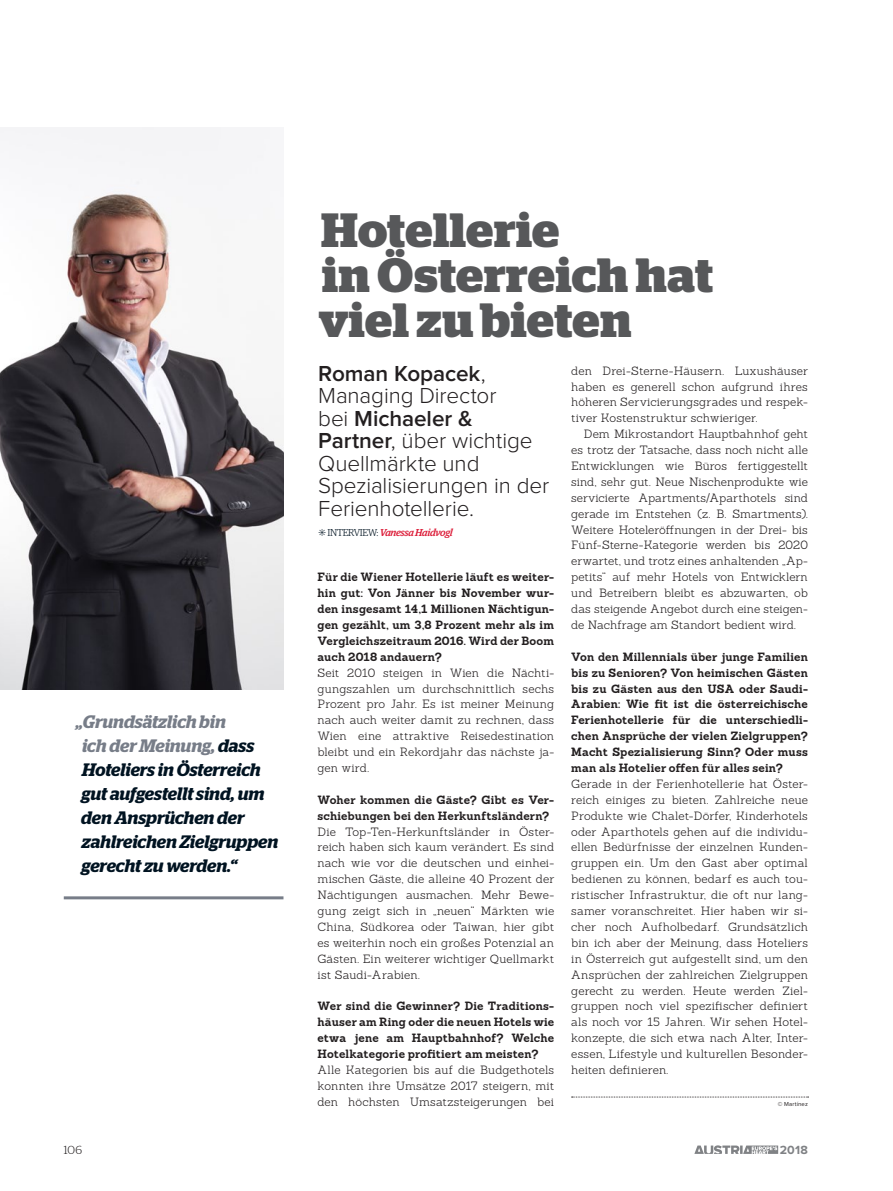
<style>
.page{position:relative;width:893px;height:1191px;background:#fff}
.page>*{position:absolute;margin:0;border:0;box-sizing:border-box;transform-origin:0 0}
.t1{font:700 48px/45px "Stag";letter-spacing:.01em;color:#57585a}
.t2{font:300 22.5px/22.5px "Proxima Nova";letter-spacing:-.005em;color:#231f20}
.t3{font:italic 600 18px/24px "Stag";letter-spacing:-.005em;color:#001321}
.t4{font:700 12.3px "Proxima Nova";color:#808285}
.t5{font:300 11.7px/15.9px "Sanchez";letter-spacing:.005em;color:#231f20;text-align:justify}
.t6{font:700 11.7px/15.9px "Sanchez";letter-spacing:.015em;color:#231f20;text-align:justify}
.t7{font:300 11.7px "Stag";color:#231f20}
.t8{font:italic 500 10.05px "Guardian Egyp";letter-spacing:-.03em;color:#dc1c38}
.t9{font:6px "Proxima Nova";letter-spacing:.025em;color:#231f20}
.s1{color:#777d88}
.s2{font-weight:600}
.s3{font-family:"Minion Pro";font-weight:400;font-style:normal;font-size:13.2px;color:#33424d}
.s4{font-weight:300;font-style:normal;color:#001321}
</style>
<div class="page">
<svg style="left:694px;top:1145px;width:84px;height:8px"></svg>
<svg style="left:572px;top:1096px;width:236px;height:1px"></svg>
<img style="left:0;top:128px;width:283px;height:562px">
<hr style="left:64px;top:896px;width:219px;height:3px;background:#777d88">
<h3 class="t3" style="left:76px;top:710px;width:203px"><span class="s1">„Grundsätzlich bin<br>ich der Meinung,</span> dass<br>Hoteliers in Österreich gut aufgestellt sind, um den Ansprüchen der zahlreichen Zielgruppen gerecht zu werden.“</h3>
<h1 class="t1" style="left:319px;top:208px;width:395px">Hotellerie<br>in Österreich hat viel zu bieten</h1>
<h2 class="t2" style="left:318px;top:363px;width:233px"><span class="s2">Roman Kopacek</span>,<br>Managing Director<br>bei <span class="s2">Michaeler &amp;<br>Partner</span>, über wichtige<br>Quellmärkte und<br>Spezialisierungen in der<br>Ferienhotellerie.</h2>
<p class="t8" style="left:318px;top:525px;width:136px"><span class="s3">•</span><span class="s4">INTERVIEW:</span> Vanessa Haidvogl</p>
<p class="t6" style="left:317px;top:569px;width:238px">Für die Wiener Hotellerie läuft es weiter&shy;hin gut: Von Jänner bis November wur&shy;den insgesamt 14,1 Millionen Nächtigun&shy;gen gezählt, um 3,8 Prozent mehr als im Vergleichszeitraum 2016. Wird der Boom auch 2018 andauern?</p>
<p class="t5" style="left:317px;top:664px;width:238px">Seit 2010 steigen in Wien die Nächti&shy;gungszahlen um durchschnittlich sechs Prozent pro Jahr. Es ist meiner Meinung nach auch weiter damit zu rechnen, dass Wien eine attraktive Reisedestination bleibt und ein Rekordjahr das nächste ja&shy;gen wird.</p>
<p class="t6" style="left:317px;top:791px;width:238px">Woher kommen die Gäste? Gibt es Ver&shy;schiebungen bei den Herkunftsländern?</p>
<p class="t5" style="left:317px;top:823px;width:238px">Die Top-Ten-Herkunftsländer in Öster&shy;reich haben sich kaum verändert. Es sind nach wie vor die deutschen und einhei&shy;mischen Gäste, die alleine 40 Prozent der Nächtigungen ausmachen. Mehr Bewe&shy;gung zeigt sich in „neuen“ Märkten wie China, Südkorea oder Taiwan, hier gibt es weiterhin noch ein großes Potenzial an Gästen. Ein weiterer wichtiger Quellmarkt ist Saudi-Arabien.</p>
<p class="t6" style="left:317px;top:998px;width:238px">Wer sind die Gewinner? Die Traditions&shy;häuser am Ring oder die neuen Hotels wie etwa jene am Hauptbahnhof? Welche Hotelkategorie profitiert am meisten?</p>
<p class="t5" style="left:317px;top:1061px;width:238px">Alle Kategorien bis auf die Budgethotels konnten ihre Umsätze 2017 steigern, mit den höchsten Umsatzsteigerungen bei</p>
<p class="t5" style="left:571px;top:362px;width:238px">den Drei-Sterne-Häusern. Luxushäuser haben es generell schon aufgrund ihres höheren Servicierungsgrades und respek&shy;tiver Kostenstruktur schwieriger.</p>
<p class="t5" style="left:571px;top:426px;width:238px;text-indent:13px">Dem Mikrostandort Hauptbahnhof geht es trotz der Tatsache, dass noch nicht alle Entwicklungen wie Büros fertiggestellt sind, sehr gut. Neue Nischenprodukte wie servicierte Apartments/Aparthotels sind gerade im Entstehen (z. B. Smartments).<br>Weitere Hoteleröffnungen in der Drei- bis Fünf-Sterne-Kategorie werden bis 2020 erwartet, und trotz eines anhaltenden „Ap&shy;petits“ auf mehr Hotels von Entwicklern und Betreibern bleibt es abzuwarten, ob das steigende Angebot durch eine steigen&shy;de Nachfrage am Standort bedient wird.</p>
<p class="t6" style="left:571px;top:648px;width:238px">Von den Millennials über junge Familien bis zu Senioren? Von heimischen Gästen bis zu Gästen aus den USA oder Saudi-Arabien: Wie fit ist die österreichische Ferienhotellerie für die unterschiedli&shy;chen Ansprüche der vielen Zielgruppen?<br>Macht Spezialisierung Sinn? Oder muss man als Hotelier offen für alles sein?</p>
<p class="t5" style="left:571px;top:775px;width:238px">Gerade in der Ferienhotellerie hat Öster&shy;reich einiges zu bieten. Zahlreiche neue Produkte wie Chalet-Dörfer, Kinderhotels oder Aparthotels gehen auf die individu&shy;ellen Bedürfnisse der einzelnen Kunden&shy;gruppen ein. Um den Gast aber optimal bedienen zu können, bedarf es auch tou&shy;ristischer Infrastruktur, die oft nur lang&shy;samer voranschreitet. Hier haben wir si&shy;cher noch Aufholbedarf. Grundsätzlich bin ich aber der Meinung, dass Hoteliers in Österreich gut aufgestellt sind, um den Ansprüchen der zahlreichen Zielgruppen gerecht zu werden. Heute werden Ziel&shy;gruppen noch viel spezifischer definiert als noch vor 15 Jahren. Wir sehen Hotel&shy;konzepte, die sich etwa nach Alter, Inter&shy;essen, Lifestyle und kulturellen Besonder&shy;heiten definieren.</p>
<p class="t9" style="left:778px;top:1101px;width:32px">© Martínez</p>
<p class="t7" style="left:64px;top:1143px;width:20px">106</p>
<p class="t4" style="left:780px;top:1144px;width:30px">2018</p>
</div>
